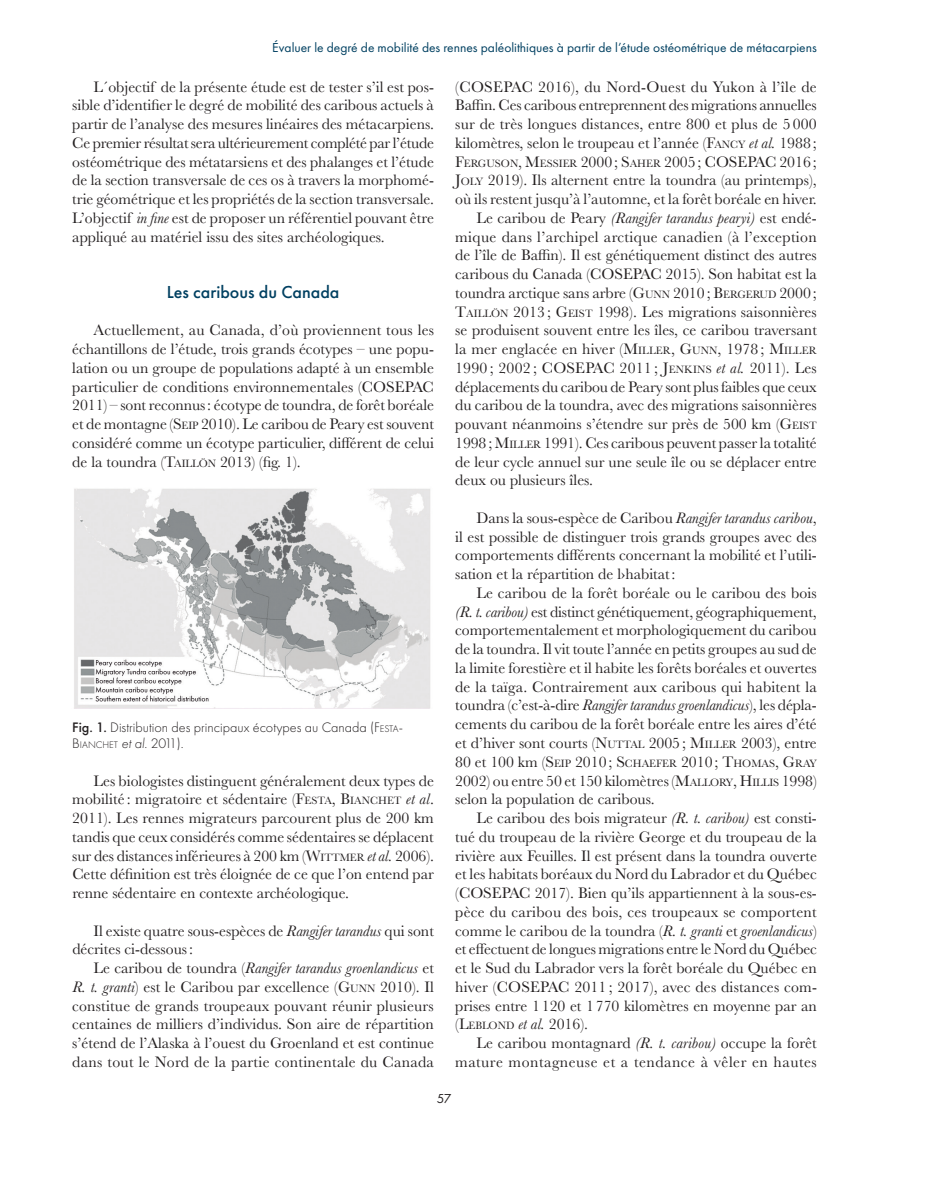
<style>
.page{position:relative;width:936px;height:1191px;background:#fff}
.page>*{position:absolute;margin:0;border:0;box-sizing:border-box;transform-origin:0 0}
.t1{font:500 18px "Futura PT";color:#004061}
.t2{font:15.75px/18.8px "Baskerville";color:#231f20;text-align:justify}
.t3{font:15.75px/18.8px "Baskerville";letter-spacing:.03em;color:#231f20;text-align:right}
.t4{font:15.75px "Baskerville";letter-spacing:.02em;color:#231f20}
.t5{font:15.75px "Baskerville";letter-spacing:.01em;color:#231f20}
.t6{font:300 14.25px "Futura PT";color:#231f20}
.t7{font:13.5px "Futura PT";color:#004061}
.t8{font:13.5px "Futura PT";color:#231f20}
.t9{font:10.95px "Baskerville";color:#231f20}
.t10{font:300 10.05px "Futura PT";color:#231f20}
.s1{font-style:italic}
.s2{font-size:10.95px}
.s3{font-weight:500}
.s4{font-style:inherit}
.s5{font-size:10.05px}
.s6{font-size:14.25px}
.s7{font-style:italic;font-size:14.25px}
.s8{font-size:15.75px}
</style>
<div class="page">
<img style="left:74px;top:488px;width:357px;height:220px">
<p class="t7" style="left:272px;top:39px;width:546px">Évaluer le degré de mobilité des rennes paléolithiques à partir de l’étude ostéométrique de métacarpiens</p>
<p class="t2" style="left:72px;top:77px;width:363px;text-indent:21px">L´objectif de la présente étude est de tester s’il est pos&shy;sible d’identifier le degré de mobilité des caribous actuels à partir de l’analyse des mesures linéaires des métacarpiens.<br>Ce premier résultat sera ultérieurement complété par l’étude ostéométrique des métatarsiens et des phalanges et l’étude de la section transversale de ces os à travers la morphomé&shy;trie géométrique et les propriétés de la section transversale.<br>L’objectif <span class="s1">in fine</span> est de proposer un référentiel pouvant être appliqué au matériel issu des sites archéologiques.</p>
<p class="t1" style="left:167px;top:281px;width:174px">Les caribous du Canada</p>
<p class="t2" style="left:72px;top:321px;width:363px;text-indent:21px">Actuellement, au Canada, d’où proviennent tous les échantillons de l’étude, trois grands écotypes – une popu&shy;lation ou un groupe de populations adapté à un ensemble particulier de conditions environnementales (COSEPAC 2011) – sont reconnus: écotype de toundra, de forêt boréale et de montagne (S<span class="s2">EIP</span> 2010). Le caribou de Peary est souvent considéré comme un écotype particulier, différent de celui de la toundra (T<span class="s2">AILLÖN</span> 2013) (fig. 1).</p>
<p class="t6" style="left:72px;top:719px;width:332px"><span class="s3">Fig. 1.</span> Distribution des principaux écotypes au Canada (<span class="s4">F</span><span class="s5">ESTA</span><span class="s4">-</span></p>
<p class="t10" style="left:72px;top:738px;width:113px"><span class="s6">B</span>IANCHET <span class="s7">et al</span><span class="s6">. 2011).</span></p>
<p class="t2" style="left:72px;top:771px;width:363px;text-indent:21px">Les biologistes distinguent généralement deux types de mobilité : migratoire et sédentaire (<span class="s4">F</span><span class="s2">ESTA</span><span class="s4">, B</span><span class="s2">IANCHET</span> <span class="s1">et al</span>.<br>2011). Les rennes migrateurs parcourent plus de 200 km tandis que ceux considérés comme sédentaires se déplacent sur des distances inférieures à 200 km (<span class="s4">W</span><span class="s2">ITTMER</span> <span class="s1">et al.</span> 2006).<br>Cette définition est très éloignée de ce que l’on entend par renne sédentaire en contexte archéologique.</p>
<p class="t2" style="left:72px;top:921px;width:363px;text-indent:21px">Il existe quatre sous-espèces de <span class="s1">Rangifer tarandus</span> qui sont décrites ci-dessous:</p>
<p class="t2" style="left:72px;top:958px;width:363px;text-indent:21px">Le caribou de toundra (<span class="s1">Rangifer tarandus groenlandicus</span> et <span class="s1">R. t. granti</span>) est le Caribou par excellence (G<span class="s2">UNN</span> 2010). Il constitue de grands troupeaux pouvant réunir plusieurs centaines de milliers d’individus. Son aire de répartition s’étend de l’Alaska à l’ouest du Groenland et est continue dans tout le Nord de la partie continentale du Canada</p>
<p class="t2" style="left:455px;top:77px;width:363px">(COSEPAC 2016), du Nord-Ouest du Yukon à l’île de Baffin. Ces caribous entreprennent des migrations annuelles sur de très longues distances, entre 800 et plus de 5 000 kilomètres, selon le troupeau et l’année (F<span class="s2">ANCY</span> <span class="s1">et al.</span> 1988 ; <span class="s4">F</span><span class="s2">ERGUSON</span><span class="s4">, M</span><span class="s2">ESSIER</span> <span class="s4">2000; S</span><span class="s2">AHER</span> <span class="s4">2005; CO SEPAC</span></p>
<p class="t5" style="left:779px;top:151px;width:39px">2016 ;</p>
<p class="t2" style="left:455px;top:171px;width:363px"><span class="s4">J</span><span class="s2">OLY</span> 2019). Ils alternent entre la toundra (au printemps),</p>
<p class="t2" style="left:455px;top:190px;width:363px">où ils restent jusqu’à l’automne, et la forêt boréale en hiver.</p>
<p class="t2" style="left:476px;top:209px;width:342px">Le caribou de Peary <span class="s1">(Rangifer tarandus pearyi)</span> est endé-</p>
<p class="t4" style="left:455px;top:226px;width:363px">mique dans l’archipel arctique canadien (à l’exception</p>
<p class="t2" style="left:455px;top:246px;width:363px">de l’île de Baffin). Il est génétiquement distinct des autres</p>
<p class="t2" style="left:455px;top:265px;width:363px">caribous du Canada (COSEPAC 2015). Son habitat est la</p>
<p class="t2" style="left:455px;top:283px;width:363px">toundra arctique sans arbre (<span class="s4">G</span><span class="s2">UNN</span> <span class="s4">2010 ; B</span><span class="s2">ERGERUD</span> <span class="s4">2000 ;</span></p>
<p class="t2" style="left:455px;top:302px;width:363px"><span class="s4">T</span><span class="s2">AILLÖN</span> <span class="s4">2013 ; G</span><span class="s2">EIST</span> 1998). Les migrations saisonnières</p>
<p class="t2" style="left:455px;top:321px;width:363px">se produisent souvent entre les îles, ce caribou traversant</p>
<p class="t2" style="left:455px;top:340px;width:363px">la mer englacée en hiver (<span class="s4">M</span><span class="s2">ILLER</span><span class="s4">, G</span><span class="s2">UNN</span><span class="s4">, 1978 ; M</span><span class="s2">ILLER</span></p>
<p class="t5" style="left:455px;top:358px;width:131px">1990 ; 2002 ; COSEPAC</p>
<p class="t2" style="left:455px;top:359px;width:363px;text-indent:164px"><span class="s4">2011 ; J</span><span class="s2">ENKINS</span> <span class="s1">et al.</span> 2011). Les déplacements du caribou de Peary sont plus faibles que ceux du caribou de la toundra, avec des migrations saisonnières pouvant néanmoins s’étendre sur près de 500 km (<span class="s4">G</span><span class="s2">EIST </span><span class="s4">1998; M</span><span class="s2">ILLER</span> 1991). Ces caribous peuvent passer la totalité de leur cycle annuel sur une seule île ou se déplacer entre deux ou plusieurs îles.</p>
<p class="t2" style="left:455px;top:509px;width:363px;text-indent:21px">Dans la sous-espèce de Caribou <span class="s1">Rangifer tarandus caribou</span>, il est possible de distinguer trois grands groupes avec des comportements différents concernant la mobilité et l’utili&shy;sation et la répartition de l›habitat:</p>
<p class="t2" style="left:455px;top:583px;width:363px;text-indent:21px">Le caribou de la forêt boréale ou le caribou des bois <span class="s1">(R. t. caribou)</span> est distinct génétiquement, géographiquement, comportementalement et morphologiquement du caribou de la toundra. Il vit toute l’année en petits groupes au sud de la limite forestière et il habite les forêts boréales et ouvertes de la taïga. Contrairement aux caribous qui habitent la toundra (c’est-à-dire <span class="s1">Rangifer tarandus groenlandicus</span>), les dépla&shy;cements du caribou de la forêt boréale entre les aires d’été et d’hiver sont courts (<span class="s4">N</span><span class="s2">UTTAL</span> <span class="s4">2005; M</span><span class="s2">ILLER</span> 2003), entre</p>
<p class="t9" style="left:455px;top:756px;width:363px"><span class="s8">80 et 100 km (</span><span class="s8">S</span>EIP <span class="s8">2010 ; S</span>CHAEFER <span class="s8">2010 ; T</span>HOMAS<span class="s8">, G</span>RAY</p>
<p class="t2" style="left:455px;top:771px;width:363px">2002) ou entre 50 et 150 kilomètres (<span class="s4">M</span><span class="s2">ALLORY</span><span class="s4">, H</span><span class="s2">ILLIS</span> 1998) selon la population de caribous.</p>
<p class="t2" style="left:455px;top:809px;width:363px;text-indent:21px">Le caribou des bois migrateur <span class="s1">(R. t. caribou)</span> est consti&shy;tué du troupeau de la rivière George et du troupeau de la rivière aux Feuilles. Il est présent dans la toundra ouverte et les habitats boréaux du Nord du Labrador et du Québec (COSEPAC 2017). Bien qu’ils appartiennent à la sous-es&shy;pèce du caribou des bois, ces troupeaux se comportent comme le caribou de la toundra (<span class="s1">R. t. granti</span> et <span class="s1">groenlandicus</span>) et effectuent de longues migrations entre le Nord du Québec et le Sud du Labrador vers la forêt boréale du Québec en hiver (COSEPAC 2011 ; 2017), avec des distances com&shy;prises entre 1120 et 1770 kilomètres en moyenne par an (L<span class="s2">EBLOND</span> <span class="s1">et al.</span> 2016).</p>
<p class="t3" style="left:455px;top:1034px;width:363px">Le caribou montagnard <span class="s1">(R. t. caribou)</span> occupe la forêt mature montagneuse et a tendance à vêler en hautes</p>
<p class="t8" style="left:436px;top:1090px;width:16px">57</p>
</div>
